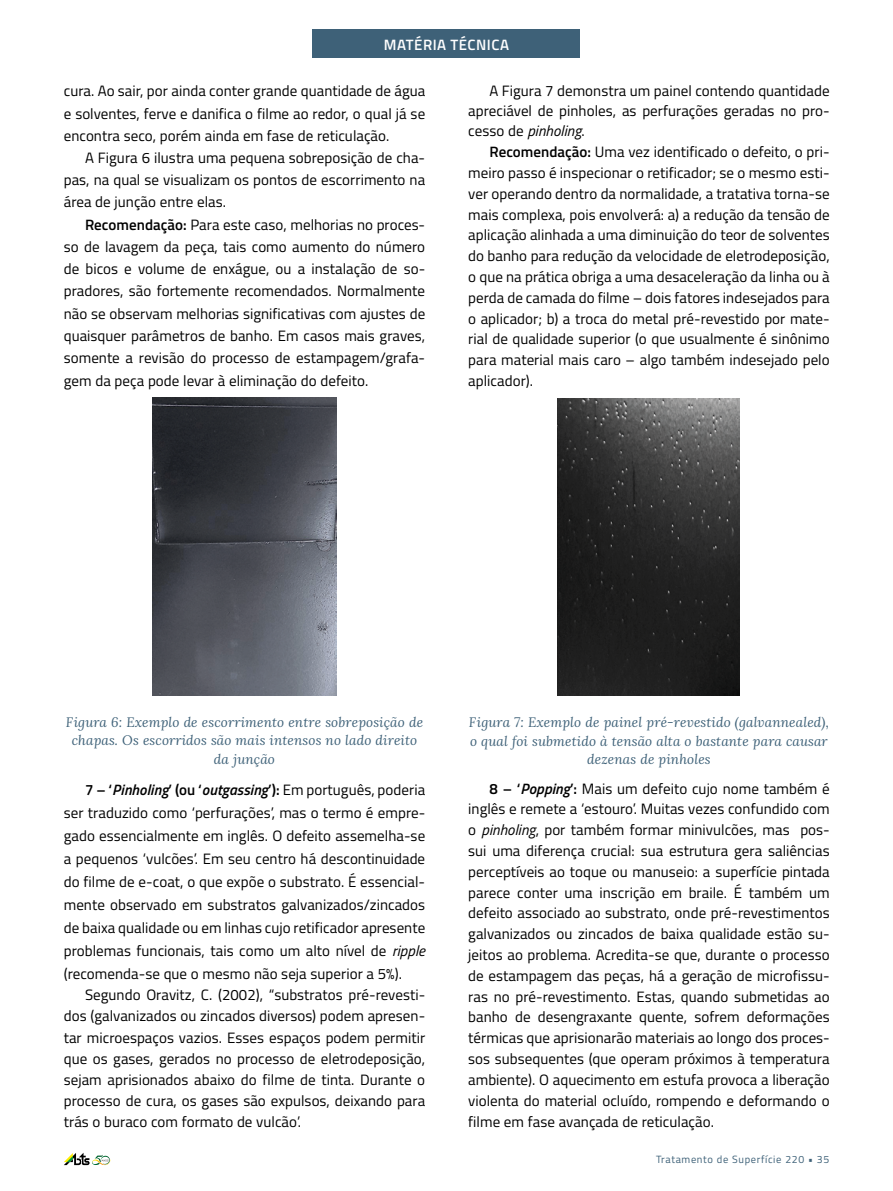
<style>
.page{position:relative;width:893px;height:1191px;background:#fff}
.page>*{position:absolute;margin:0;border:0;box-sizing:border-box;transform-origin:0 0}
.t1{font:15px/20.9px "Titillium";letter-spacing:.005em;color:#000;text-align:justify}
.t2{font:600 15px "Titillium";letter-spacing:.03em;color:#fff}
.t3{font:italic 13.5px/18.5px "Lora";letter-spacing:.01em;color:#3e6178;text-align:center}
.t4{font:10.5px "Titillium";letter-spacing:.06em;color:#3e6178}
.s1{font-weight:600}
.s2{font-style:italic}
.s3{font-weight:600;font-style:italic}
</style>
<div class="page">
<div style="left:313px;top:30px;width:267px;height:28px;background:#3e6178"></div>
<img style="left:153px;top:398px;width:183px;height:297px">
<img style="left:558px;top:398px;width:182px;height:298px">
<svg style="left:64px;top:1152px;width:46px;height:13px"></svg>
<p class="t2" style="left:384px;top:33px;width:127px">MATÉRIA TÉCNICA</p>
<p class="t1" style="left:64px;top:79px;width:363px;line-height:22.2px">cura. Ao sair, por ainda conter grande quantidade de água e solventes, ferve e danifica o filme ao redor, o qual já se encontra seco, porém ainda em fase de reticulação.</p>
<p class="t1" style="left:64px;top:146px;width:363px;line-height:22.2px;text-indent:21px">A Figura 6 ilustra uma pequena sobreposição de cha&shy;pas, na qual se visualizam os pontos de escorrimento na área de junção entre elas.</p>
<p class="t1" style="left:64px;top:212px;width:363px;line-height:22.4px;text-indent:21px"><span class="s1">Recomendação:</span> Para este caso, melhorias no proces&shy;so de lavagem da peça, tais como aumento do número de bicos e volume de enxágue, ou a instalação de so&shy;pradores, são fortemente recomendados. Normalmente não se observam melhorias significativas com ajustes de quaisquer parâmetros de banho. Em casos mais graves, somente a revisão do processo de estampagem/grafa&shy;gem da peça pode levar à eliminação do defeito.</p>
<p class="t1" style="left:468px;top:80px;width:363px;line-height:20.1px;text-indent:21px">A Figura 7 demonstra um painel contendo quantidade apreciável de pinholes, as perfurações geradas no pro&shy;cesso de <span class="s2">pinholing</span>.</p>
<p class="t1" style="left:468px;top:141px;width:363px;text-indent:21px"><span class="s1">Recomendação:</span> Uma vez identificado o defeito, o pri&shy;meiro passo é inspecionar o retificador; se o mesmo esti&shy;ver operando dentro da normalidade, a tratativa torna-se mais complexa, pois envolverá: a) a redução da tensão de aplicação alinhada a uma diminuição do teor de solventes do banho para redução da velocidade de eletrodeposição, o que na prática obriga a uma desaceleração da linha ou à perda de camada do filme – dois fatores indesejados para o aplicador; b) a troca do metal pré-revestido por mate&shy;rial de qualidade superior (o que usualmente é sinônimo para material mais caro – algo também indesejado pelo aplicador).</p>
<p class="t3" style="left:66px;top:712px;width:359px">Figura 6: Exemplo de escorrimento entre sobreposição de chapas. Os escorridos são mais intensos no lado direito da junção</p>
<p class="t1" style="left:64px;top:778px;width:363px;line-height:23px;text-indent:21px"><span class="s1">7 – ‘</span><span class="s3">Pinholing</span><span class="s1">’ (ou ‘</span><span class="s3">outgassing</span><span class="s1">’):</span> Em português, poderia ser traduzido como ‘perfurações’, mas o termo é empre&shy;gado essencialmente em inglês. O defeito assemelha-se a pequenos ‘vulcões’. Em seu centro há descontinuidade do filme de e-coat, o que expõe o substrato. É essencial&shy;mente observado em substratos galvanizados/zincados de baixa qualidade ou em linhas cujo retificador apresente problemas funcionais, tais como um alto nível de <span class="s2">ripple </span>(recomenda-se que o mesmo não seja superior a 5%).</p>
<p class="t1" style="left:64px;top:983px;width:363px;text-indent:21px">Segundo Oravitz, C. (2002), “substratos pré-revesti&shy;dos (galvanizados ou zincados diversos) podem apresen&shy;tar microespaços vazios. Esses espaços podem permitir que os gases, gerados no processo de eletrodeposição, sejam aprisionados abaixo do filme de tinta. Durante o processo de cura, os gases são expulsos, deixando para trás o buraco com formato de vulcão’.</p>
<p class="t3" style="left:469px;top:713px;width:361px">Figura 7: Exemplo de painel pré-revestido (galvannealed), o qual foi submetido à tensão alta o bastante para causar dezenas de pinholes</p>
<p class="t1" style="left:468px;top:777px;width:363px;text-indent:21px"><span class="s1">8 – ‘</span><span class="s3">Popping</span><span class="s1">’:</span> Mais um defeito cujo nome também é inglês e remete a ‘estouro’. Muitas vezes confundido com o <span class="s2">pinholing</span>, por também formar minivulcões, mas pos&shy;sui uma diferença crucial: sua estrutura gera saliências perceptíveis ao toque ou manuseio: a superfície pintada parece conter uma inscrição em braile. É também um defeito associado ao substrato, onde pré-revestimentos galvanizados ou zincados de baixa qualidade estão su&shy;jeitos ao problema. Acredita-se que, durante o processo de estampagem das peças, há a geração de microfissu&shy;ras no pré-revestimento. Estas, quando submetidas ao banho de desengraxante quente, sofrem deformações térmicas que aprisionarão materiais ao longo dos proces&shy;sos subsequentes (que operam próximos à temperatura ambiente). O aquecimento em estufa provoca a liberação violenta do material ocluído, rompendo e deformando o filme em fase avançada de reticulação.</p>
<p class="t4" style="left:656px;top:1151px;width:175px">Tratamento de Superfície 220 • 35</p>
</div>
